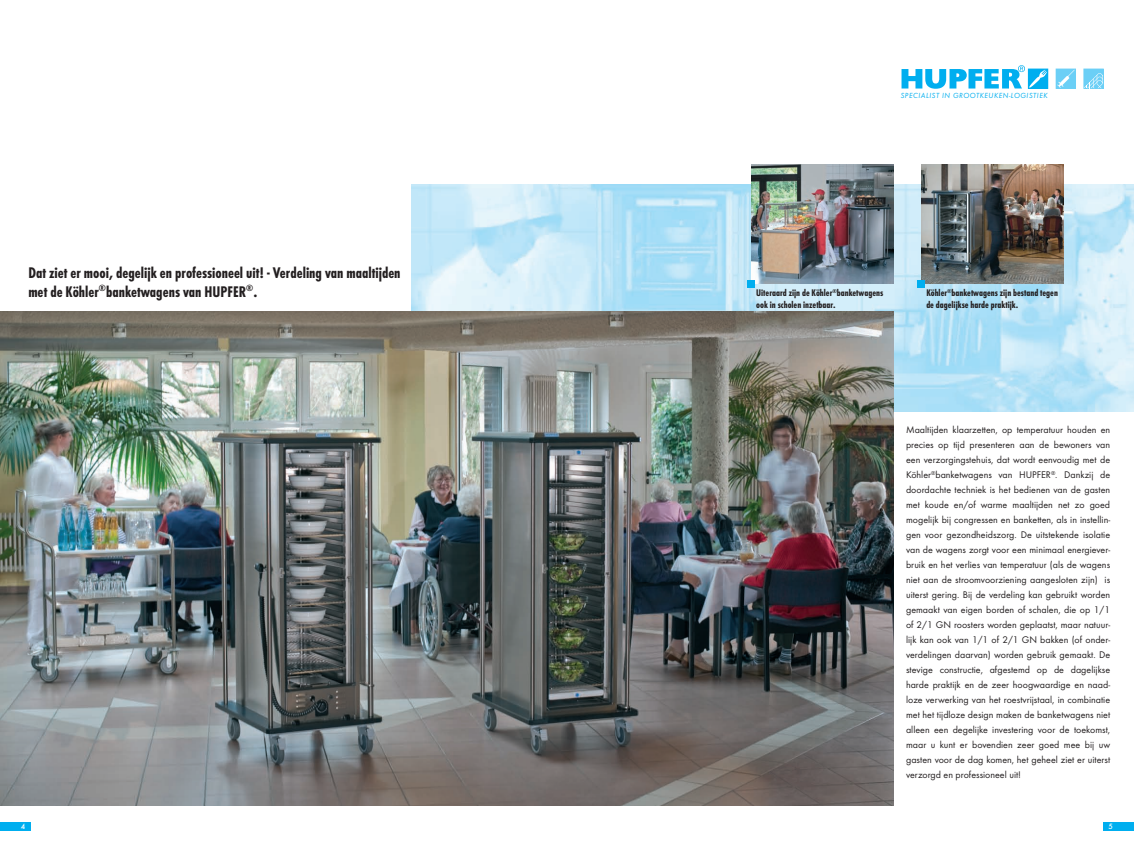
<style>
.page{position:relative;width:1134px;height:842px;background:#fff}
.page>*{position:absolute;margin:0;border:0;box-sizing:border-box;transform-origin:0 0}
.t1{font:700 condensed 16px/19.2px "Futura T";color:#231f20}
.t2{font:10px/15px "Futura T";color:#231f20;text-align:justify}
.t3{font:700 condensed 10px/12px "Futura T";color:#231f20}
.t4{font:500 8px "Futura T";color:#fff}
.t5{font:italic 7.6px "Futura T";letter-spacing:.06em;color:#00aeef}
</style>
<div class="page">
<div style="left:0;top:822px;width:31px;height:9px;background:#00aeef"></div>
<div style="left:1103px;top:822px;width:31px;height:9px;background:#00aeef"></div>
<img style="left:411px;top:184px;width:723px;height:227px">
<img style="left:0;top:312px;width:893px;height:493px">
<img style="left:921px;top:164px;width:142px;height:119px">
<img style="left:751px;top:164px;width:142px;height:119px">
<div style="left:748px;top:280px;width:7px;height:7px;background:#00aeef"></div>
<div style="left:918px;top:280px;width:7px;height:7px;background:#00aeef"></div>
<div style="left:1028px;top:69px;width:20px;height:19px;border:1px solid #00aeef"></div>
<svg style="left:901px;top:65px;width:146px;height:24px"></svg>
<div style="left:1056px;top:69px;width:19px;height:19px;border:1px solid #6bcff6"></div>
<svg style="left:1057px;top:70px;width:17px;height:18px"></svg>
<div style="left:1084px;top:69px;width:19px;height:19px;background:#6bcff6"></div>
<svg style="left:1084px;top:73px;width:19px;height:15px"></svg>
<h1 class="t1" style="left:28px;top:262px;width:374px">Dat ziet er mooi, degelijk en professioneel uit! - Verdeling van maaltijden met de Köhler<sup>®</sup>banketwagens van HUPFER<sup>®</sup>.</h1>
<p class="t5" style="left:901px;top:91px;width:148px">SPECIALIST IN GROOTKEUKEN-LOGISTIEK</p>
<p class="t3" style="left:756px;top:287px;width:128px">Uiteraard zijn de Köhler<sup>®</sup>banketwagens ook in scholen inzetbaar.</p>
<p class="t3" style="left:926px;top:287px;width:133px">Köhler<sup>®</sup>banketwagens zijn bestand tegen de dagelijkse harde praktijk.</p>
<p class="t2" style="left:906px;top:422px;width:206px">Maaltijden klaarzetten, op temperatuur houden en precies op tijd presenteren aan de bewoners van een verzorgingstehuis, dat wordt eenvoudig met de Köhler<sup>®</sup>banketwagens van HUPFER<sup>®</sup>. Dankzij de doordachte techniek is het bedienen van de gasten met koude en/of warme maaltijden net zo goed mogelijk bij congressen en banketten, als in instellin&shy;gen voor gezondheidszorg. De uitstekende isolatie van de wagens zorgt voor een minimaal energiever&shy;bruik en het verlies van temperatuur (als de wagens niet aan de stroomvoorziening aangesloten zijn) is uiterst gering. Bij de verdeling kan gebruikt worden gemaakt van eigen borden of schalen, die op 1/1 of 2/1 GN roosters worden geplaatst, maar natuur&shy;lijk kan ook van 1/1 of 2/1 GN bakken (of onder&shy;verdelingen daarvan) worden gebruik gemaakt. De stevige constructie, afgestemd op de dagelijkse harde praktijk en de zeer hoogwaardige en naad&shy;loze verwerking van het roestvrijstaal, in combinatie met het tijdloze design maken de banketwagens niet alleen een degelijke investering voor de toekomst, maar u kunt er bovendien zeer goed mee bij uw gasten voor de dag komen, het geheel ziet er uiterst verzorgd en professioneel uit!</p>
<p class="t4" style="left:21px;top:821px;width:6px">4</p>
<p class="t4" style="left:1108px;top:821px;width:6px">5</p>
</div>
